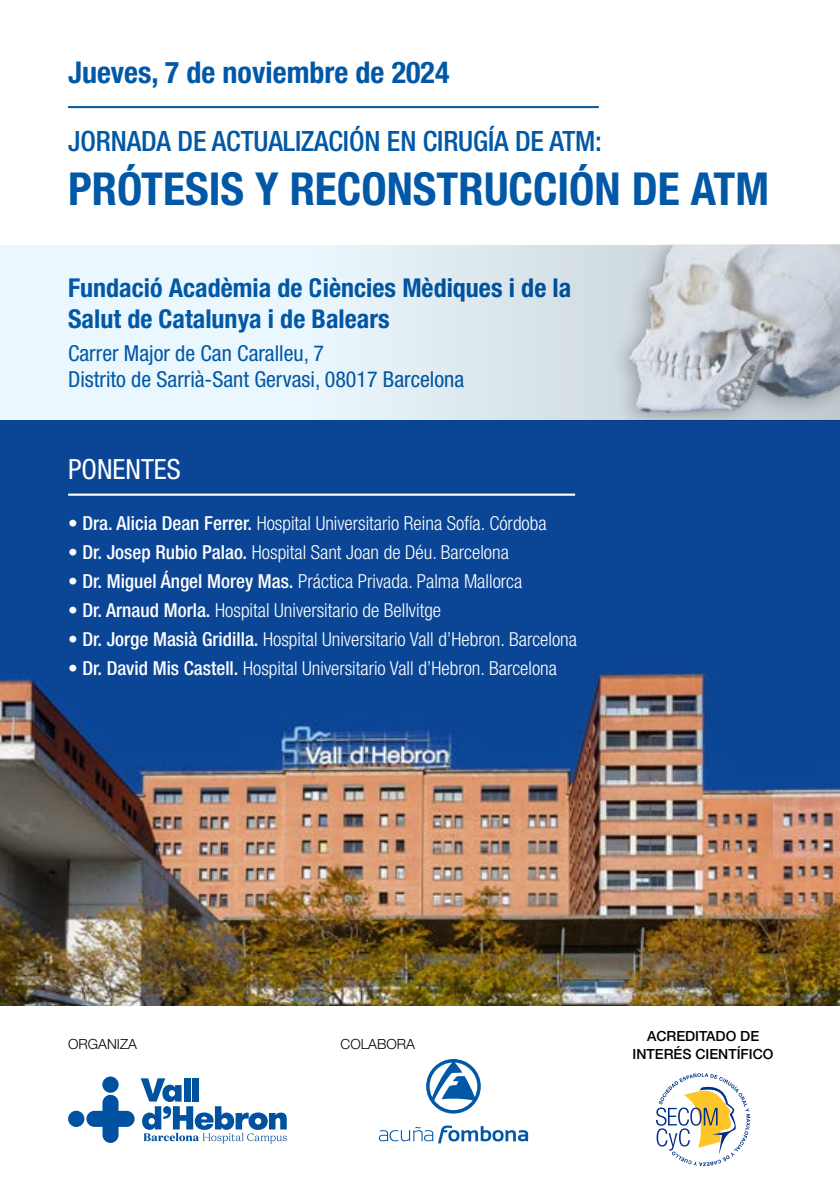
<style>
.page{position:relative;width:840px;height:1191px;background:#fff}
.page>*{position:absolute;margin:0;border:0;box-sizing:border-box;transform-origin:0 0}
.t1{font:700 condensed 45.6px "Helvetica Neue LT Std";color:#0058a6}
.t2{font:700 condensed 30px "Helvetica Neue LT Std";color:#0058a6}
.t3{font:500 condensed 28px "Helvetica Neue LT Std";letter-spacing:-.005em;color:#0058a6}
.t4{font:condensed 27.8px "Helvetica Neue LT Std";color:#fff}
.t5{font:700 condensed 26px/31.2px "Helvetica Neue LT Std";color:#0058a6}
.t6{font:condensed 22px/26.4px "Helvetica Neue LT Std";color:#0058a6}
.t7{font:300 condensed 19.2px "Helvetica Neue LT Std";color:#fff}
.t8{font:500 14px/18px "Helvetica Neue LT Std";color:#000;text-align:center}
.t9{font:300 14px "Helvetica Neue LT Std";color:#000}
.s1{font-weight:500}
</style>
<div class="page">
<div style="left:0;top:245px;width:839px;height:176px;background:#ebf7fe"></div>
<img style="left:0;top:421px;width:839px;height:584px">
<svg style="left:378px;top:1059px;width:150px;height:84px"></svg>
<hr style="left:68px;top:106px;width:530px;height:2px;background:#0058a6">
<hr style="left:68px;top:493px;width:507px;height:3px;background:#fff">
<div style="left:102px;top:1076px;width:17px;height:16px;background:#0052a1;border-radius:50%"></div>
<div style="left:68px;top:1110px;width:16px;height:17px;background:#0052a1;border-radius:50%"></div>
<svg style="left:86px;top:1094px;width:48px;height:49px"></svg>
<svg style="left:141px;top:1078px;width:146px;height:65px"></svg>
<div style="left:310px;top:245px;width:529px;height:176px;background:linear-gradient(to bottom,#dfeaf0,#dfeaf0)"></div>
<div style="left:608px;top:245px;width:231px;height:176px;background:#000;opacity:.4"></div>
<img style="left:629px;top:245px;width:210px;height:167px">
<svg style="left:656px;top:1072px;width:93px;height:94px"></svg>
<h2 class="t2" style="left:68px;top:55px;width:382px">Jueves, 7 de noviembre de 2024</h2>
<h3 class="t3" style="left:68px;top:124px;width:535px">JORNADA DE ACTUALIZACIÓN EN CIRUGÍA DE ATM:</h3>
<h1 class="t1" style="left:68px;top:161px;width:702px">PRÓTESIS Y RECONSTRUCCIÓN DE ATM</h1>
<h3 class="t5" style="left:68px;top:272px;width:504px">Fundació Acadèmia de Ciències Mèdiques i de la<br>Salut de Catalunya i de Balears</h3>
<p class="t6" style="left:68px;top:339px;width:397px">Carrer Major de Can Caralleu, 7<br>Distrito de Sarrià-Sant Gervasi, 08017 Barcelona</p>
<h3 class="t4" style="left:68px;top:453px;width:114px">PONENTES</h3>
<p class="t7" style="left:68px;top:512px;width:479px"><span class="s1">• Dra. Alicia Dean Ferrer.</span> Hospital Universitario Reina Sofía. Córdoba</p>
<p class="t7" style="left:68px;top:541px;width:442px"><span class="s1">• Dr. Josep Rubio Palao.</span> Hospital Sant Joan de Déu. Barcelona</p>
<p class="t7" style="left:68px;top:570px;width:455px"><span class="s1">• Dr. Miguel Ángel Morey Mas.</span> Práctica Privada. Palma Mallorca</p>
<p class="t7" style="left:68px;top:599px;width:374px"><span class="s1">• Dr. Arnaud Morla.</span> Hospital Universitario de Bellvitge</p>
<p class="t7" style="left:68px;top:628px;width:510px"><span class="s1">• Dr. Jorge Masià Gridilla.</span> Hospital Universitario Vall d’Hebron. Barcelona</p>
<p class="t7" style="left:68px;top:656px;width:490px"><span class="s1">• Dr. David Mis Castell.</span> Hospital Universitario Vall d’Hebron. Barcelona</p>
<p class="t9" style="left:68px;top:1035px;width:70px">ORGANIZA</p>
<p class="t9" style="left:340px;top:1035px;width:76px">COLABORA</p>
<p class="t8" style="left:632px;top:1026px;width:142px">ACREDITADO DE<br>INTERÉS CIENTÍFICO</p>
</div>
